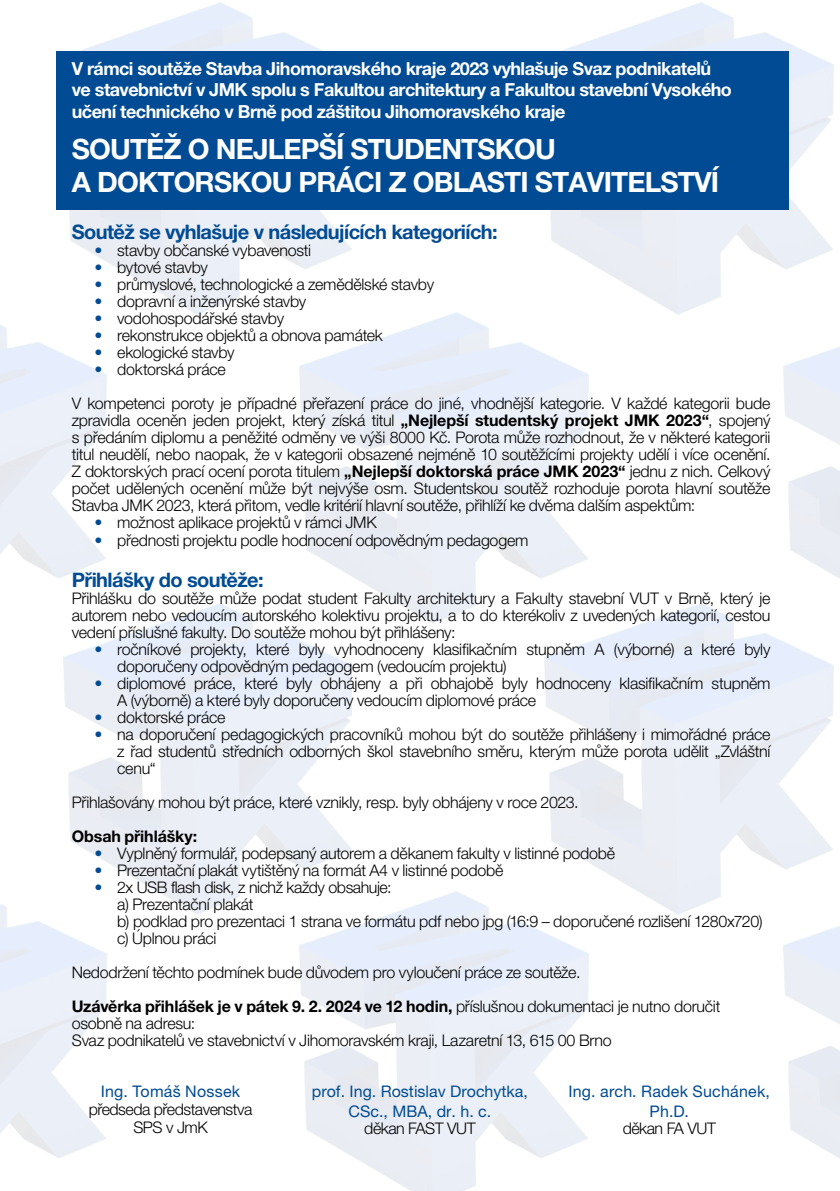
<style>
.page{position:relative;width:840px;height:1191px;background:#fff}
.page>*{position:absolute;margin:0;border:0;box-sizing:border-box;transform-origin:0 0}
.t1{font:700 28px/33.6px "Helvetica Neue LT Pro";letter-spacing:-.03em;color:#fff}
.t2{font:700 20px "Helvetica Neue LT Pro";letter-spacing:-.03em;color:#004b93}
.t3{font:700 18px/21.6px "Helvetica Neue LT Pro";letter-spacing:-.03em;color:#fff}
.t4{font:300 16px/17px "Helvetica Neue LT Pro";letter-spacing:-.015em;color:#000}
.t5{font:16px/19.2px "Helvetica Neue LT Pro";color:#004b93;text-align:center}
.t6{font:700 16px "Helvetica Neue LT Pro";letter-spacing:-.005em;color:#000}
.s1{color:#004b93}
.s2{font-weight:700}
</style>
<div class="page">
<img style="left:544px;top:2px;width:288px;height:313px">
<img style="left:63px;top:2px;width:289px;height:313px">
<div style="left:56px;top:51px;width:732px;height:158px;background:#004b93"></div>
<p class="t3" style="left:72px;top:57px;width:661px">V rámci soutěže Stavba Jihomoravského kraje 2023 vyhlašuje Svaz podnikatelů ve stavebnictví v JMK spolu s Fakultou architektury a Fakultou stavební Vysokého učení technického v Brně pod záštitou Jihomoravského kraje</p>
<h1 class="t1" style="left:72px;top:131px;width:648px">SOUTĚŽ O NEJLEPŠÍ STUDENTSKOU<br>A DOKTORSKOU PRÁCI Z OBLASTI STAVITELSTVÍ</h1>
<p class="t2" style="left:72px;top:219px;width:427px">Soutěž se vyhlašuje v následujících kategoriích:</p>
<p class="t4" style="left:94px;top:241px;width:218px"><span class="s1">•</span> stavby občanské vybavenosti</p>
<p class="t4" style="left:94px;top:258px;width:115px"><span class="s1">•</span> bytové stavby</p>
<p class="t4" style="left:94px;top:275px;width:341px"><span class="s1">•</span> průmyslové, technologické a zemědělské stavby</p>
<p class="t4" style="left:94px;top:292px;width:213px"><span class="s1">•</span> dopravní a inženýrské stavby</p>
<p class="t4" style="left:94px;top:309px;width:191px"><span class="s1">•</span> vodohospodářské stavby</p>
<p class="t4" style="left:94px;top:326px;width:290px"><span class="s1">•</span> rekonstrukce objektů a obnova památek</p>
<p class="t4" style="left:94px;top:343px;width:141px"><span class="s1">•</span> ekologické stavby</p>
<p class="t4" style="left:72px;top:352px;width:699px;line-height:34px;text-indent:23px"><span class="s1">•</span> doktorská práce<br>V kompetenci poroty je případné přeřazení práce do jiné, vhodnější kategorie. V každé kategorii bude</p>
<p class="t4" style="left:72px;top:411px;width:699px;text-align:justify">zpravidla oceněn jeden projekt, který získá titul <span class="s2">„Nejlepší studentský projekt JMK 2023“</span>, spojený s předáním diplomu a peněžité odměny ve výši 8000 Kč. Porota může rozhodnout, že v některé kategorii titul neudělí, nebo naopak, že v kategorii obsazené nejméně 10 soutěžícími projekty udělí i více ocenění.<br>Z doktorských prací ocení porota titulem <span class="s2">„Nejlepší doktorská práce JMK 2023“</span> jednu z nich. Celkový počet udělených ocenění může být nejvýše osm. Studentskou soutěž rozhoduje porota hlavní soutěže Stavba JMK 2023, která přitom, vedle kritérií hlavní soutěže, přihlíží ke dvěma dalším aspektům:</p>
<p class="t4" style="left:94px;top:513px;width:283px"><span class="s1">•</span> možnost aplikace projektů v rámci JMK</p>
<p class="t4" style="left:94px;top:531px;width:435px"><span class="s1">•</span> přednosti projektu podle hodnocení odpovědným pedagogem</p>
<p class="t2" style="left:72px;top:568px;width:193px">Přihlášky do soutěže:</p>
<p class="t4" style="left:72px;top:590px;width:699px;text-align:justify">Přihlášku do soutěže může podat student Fakulty architektury a Fakulty stavební VUT v Brně, který je autorem nebo vedoucím autorského kolektivu projektu, a to do kterékoliv z uvedených kategorií, cestou vedení příslušné fakulty. Do soutěže mohou být přihlášeny:</p>
<p class="t4" style="left:117px;top:641px;width:654px;text-indent:-23px"><span class="s1">•</span> ročníkové projekty, které byly vyhodnoceny klasifikačním stupněm A (výborné) a které byly doporučeny odpovědným pedagogem (vedoucím projektu)</p>
<p class="t4" style="left:117px;top:675px;width:654px;text-indent:-23px"><span class="s1">•</span> diplomové práce, které byly obhájeny a při obhajobě byly hodnoceny klasifikačním stupněm<br>A (výborně) a které byly doporučeny vedoucím diplomové práce</p>
<p class="t4" style="left:94px;top:709px;width:132px"><span class="s1">•</span> doktorské práce</p>
<p class="t4" style="left:117px;top:726px;width:654px;text-align:justify;text-indent:-23px"><span class="s1">•</span> na doporučení pedagogických pracovníků mohou být do soutěže přihlášeny i mimořádné práce z řad studentů středních odborných škol stavebního směru, kterým může porota udělit „Zvláštní cenu“</p>
<p class="t4" style="left:72px;top:794px;width:508px">Přihlašovány mohou být práce, které vznikly, resp. byly obhájeny v roce 2023.</p>
<p class="t6" style="left:72px;top:826px;width:127px">Obsah přihlášky:</p>
<p class="t4" style="left:94px;top:845px;width:522px"><span class="s1">•</span> Vyplněný formulář, podepsaný autorem a děkanem fakulty v listinné podobě</p>
<p class="t4" style="left:94px;top:862px;width:410px"><span class="s1">•</span> Prezentační plakát vytištěný na formát A4 v listinné podobě</p>
<p class="t4" style="left:117px;top:878px;width:646px;text-indent:-23px"><span class="s1">•</span> 2x USB flash disk, z nichž každy obsahuje:<br>a) Prezentační plakát<br>b) podklad pro prezentaci 1 strana ve formátu pdf nebo jpg (16:9 – doporučené rozlišení 1280x720) c) Úplnou práci</p>
<p class="t4" style="left:72px;top:955px;width:649px;line-height:34px">Nedodržení těchto podmínek bude důvodem pro vyloučení práce ze soutěže.<br><span class="s2">Uzávěrka přihlášek je v pátek 9. 2. 2024 ve 12 hodin,</span> příslušnou dokumentaci je nutno doručit</p>
<p class="t4" style="left:72px;top:1014px;width:541px">osobně na adresu:<br>Svaz podnikatelů ve stavebnictví v Jihomoravském kraji, Lazaretní 13, 615 00 Brno</p>
<p class="t5" style="left:101px;top:1081px;width:141px">Ing. Tomáš Nossek</p>
<p class="t4" style="left:89px;top:1100px;width:165px;line-height:17.6px;text-align:center">předseda představenstva<br>SPS v JmK</p>
<p class="t5" style="left:568px;top:1081px;width:203px">Ing. arch. Radek Suchánek,<br>Ph.D.</p>
<p class="t4" style="left:622px;top:1119px;width:95px">děkan FA VUT</p>
<p class="t5" style="left:312px;top:1081px;width:217px">prof. Ing. Rostislav Drochytka,<br>CSc., MBA, dr. h. c.</p>
<p class="t4" style="left:364px;top:1119px;width:113px">děkan FAST VUT</p>
</div>
